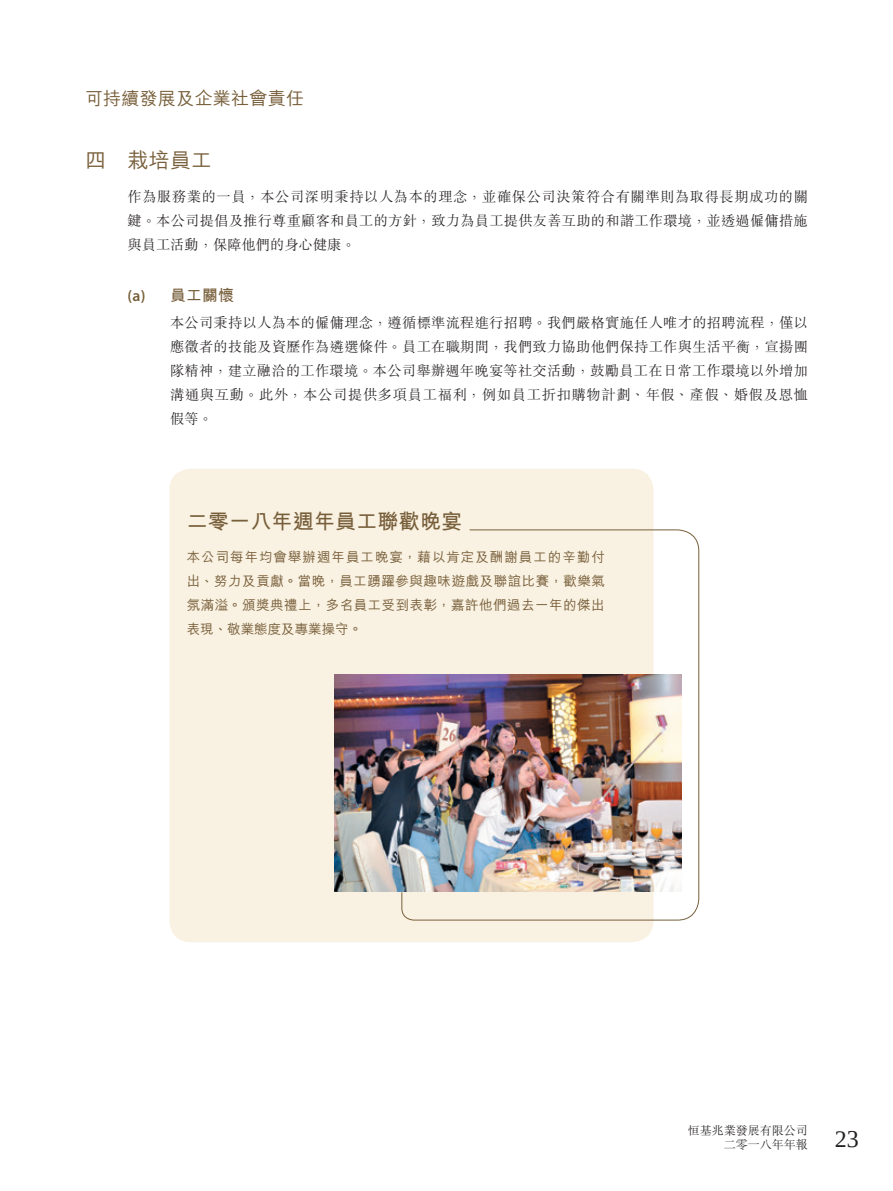
<style>
.page{position:relative;width:893px;height:1191px;background:#fff}
.page>*{position:absolute;margin:0;border:0;box-sizing:border-box;transform-origin:0 0}
.t1{font:24px "Liberation Serif";color:#231f20}
.t2{font:700 21px "M Hei HK";letter-spacing:.01em;color:#785f3b}
.t3{font:500 21px "M Hei HK";color:#785f3b}
.t4{font:500 18px "M Hei HK";letter-spacing:.015em;color:#785f3b}
.t5{font:700 15.75px "M Hei HK";color:#785f3b}
.t6{font:300 14.25px/24px "M Sung HK";letter-spacing:.015em;color:#231f20;text-align:justify}
.t7{font:500 13.5px/24px "M Hei HK";letter-spacing:.035em;color:#785f3b;text-align:justify}
.t8{font:300 12px/14.2px "M Sung HK";color:#231f20;text-align:right}
.s1{font-family:"Myriad Pro";font-weight:600}
</style>
<div class="page">
<div style="left:169px;top:469px;width:484px;height:473px;background:#f9f1e1;border-radius:21px"></div>
<svg style="left:401px;top:529px;width:298px;height:392px"></svg>
<img style="left:334px;top:674px;width:348px;height:218px">
<p class="t4" style="left:85px;top:85px;width:220px">可持續發展及企業社會責任</p>
<h2 class="t3" style="left:85px;top:145px;width:129px">四 栽培員工</h2>
<p class="t6" style="left:128px;top:184px;width:682px">作為服務業的一員，本公司深明秉持以人為本的理念，並確保公司決策符合有關準則為取得長期成功的關鍵。本公司提倡及推行尊重顧客和員工的方針，致力為員工提供友善互助的和諧工作環境，並透過僱傭措施與員工活動，保障他們的身心健康。</p>
<p class="t5" style="left:128px;top:283px;width:108px"><span class="s1">(a)</span> 員工關懷</p>
<p class="t6" style="left:170px;top:310px;width:639px">本公司秉持以人為本的僱傭理念，遵循標準流程進行招聘。我們嚴格實施任人唯才的招聘流程，僅以應徵者的技能及資歷作為遴選條件。員工在職期間，我們致力協助他們保持工作與生活平衡，宣揚團隊精神，建立融洽的工作環境。本公司舉辦週年晚宴等社交活動，鼓勵員工在日常工作環境以外增加溝通與互動。此外，本公司提供多項員工福利，例如員工折扣購物計劃、年假、產假、婚假及恩恤假等。</p>
<h2 class="t2" style="left:187px;top:506px;width:277px">二零一八年週年員工聯歡晚宴</h2>
<p class="t7" style="left:187px;top:544px;width:420px">本公司每年均會舉辦週年員工晚宴，藉以肯定及酬謝員工的辛勤付出、努力及貢獻。當晚，員工踴躍參與趣味遊戲及聯誼比賽，歡樂氣氛滿溢。頒獎典禮上，多名員工受到表彰，嘉許他們過去一年的傑出表現、敬業態度及專業操守。</p>
<p class="t8" style="left:688px;top:1122px;width:121px">恒基兆業發展有限公司二零一八年年報</p>
<h1 class="t1" style="left:835px;top:1123px;width:25px">23</h1>
</div>
